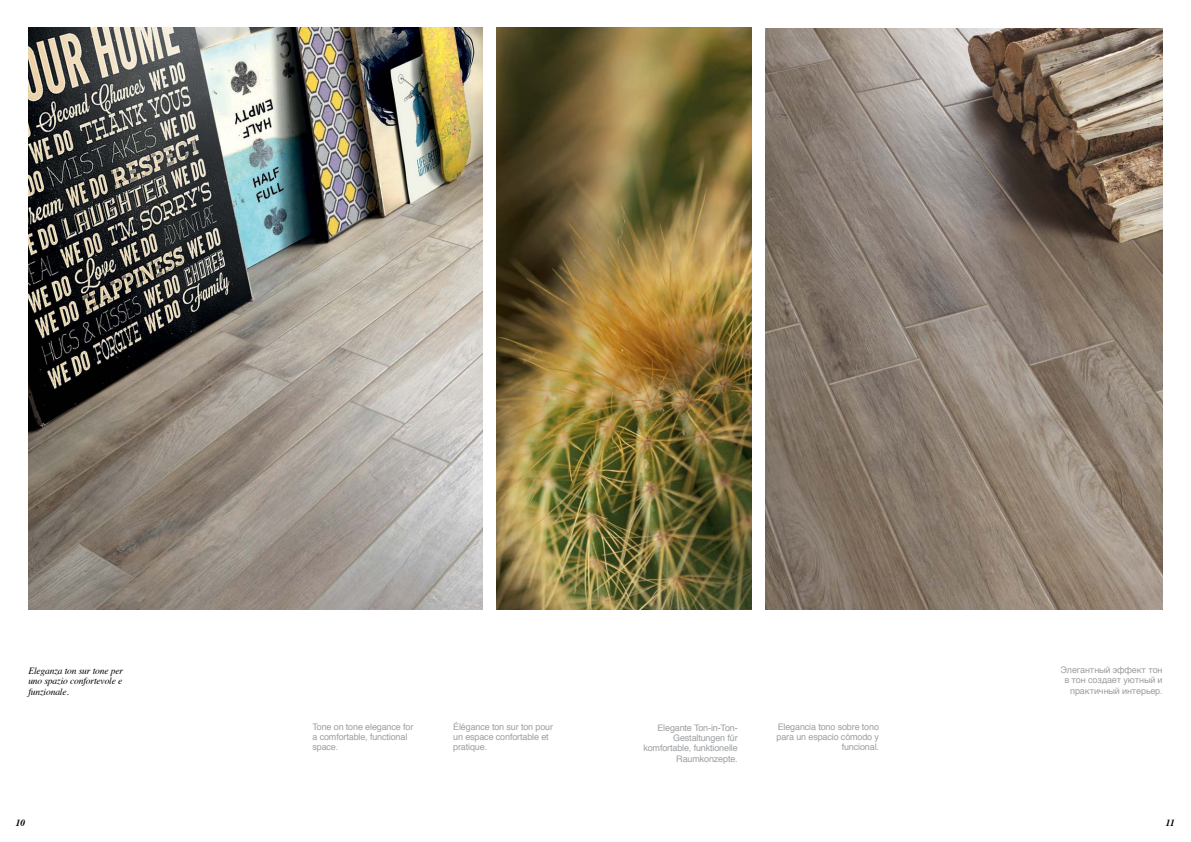
<style>
.page{position:relative;width:1191px;height:842px;background:#fff}
.page>*{position:absolute;margin:0;border:0;box-sizing:border-box;transform-origin:0 0}
.t1{font:italic 9.5px/10.5px "Times";letter-spacing:-.015em;color:#000;text-align:justify}
.t2{font:italic 700 9.5px "Times";color:#000}
.t3{font:9px/10.2px "Helvetica";letter-spacing:-.015em;color:#9d9fa2;text-align:right}
</style>
<div class="page">
<img style="left:29px;top:28px;width:453px;height:581px">
<img style="left:496px;top:28px;width:255px;height:581px">
<img style="left:765px;top:28px;width:397px;height:581px">
<p class="t1" style="left:28px;top:665px;width:96px">Eleganza ton sur tone per uno spazio confortevole e funzionale.</p>
<p class="t3" style="left:453px;top:722px;width:101px;text-align:left">Élégance ton sur ton pour un espace confortable et pratique.</p>
<p class="t3" style="left:776px;top:722px;width:104px">Elegancia tono sobre tono para un espacio cómodo y funcional.</p>
<p class="t3" style="left:312px;top:722px;width:102px;text-align:left">Tone on tone elegance for a comfortable, functional space.</p>
<p class="t3" style="left:643px;top:723px;width:96px">Elegante Ton-in-Ton-<br>Gestaltungen für komfortable, funktionelle<br>Raumkonzepte.</p>
<p class="t3" style="left:1060px;top:665px;width:103px">Элегантный эффект тон в тон создает уютный и практичный интерьер.</p>
<p class="t2" style="left:16px;top:814px;width:11px">10</p>
<p class="t2" style="left:1166px;top:814px;width:10px">11</p>
</div>
